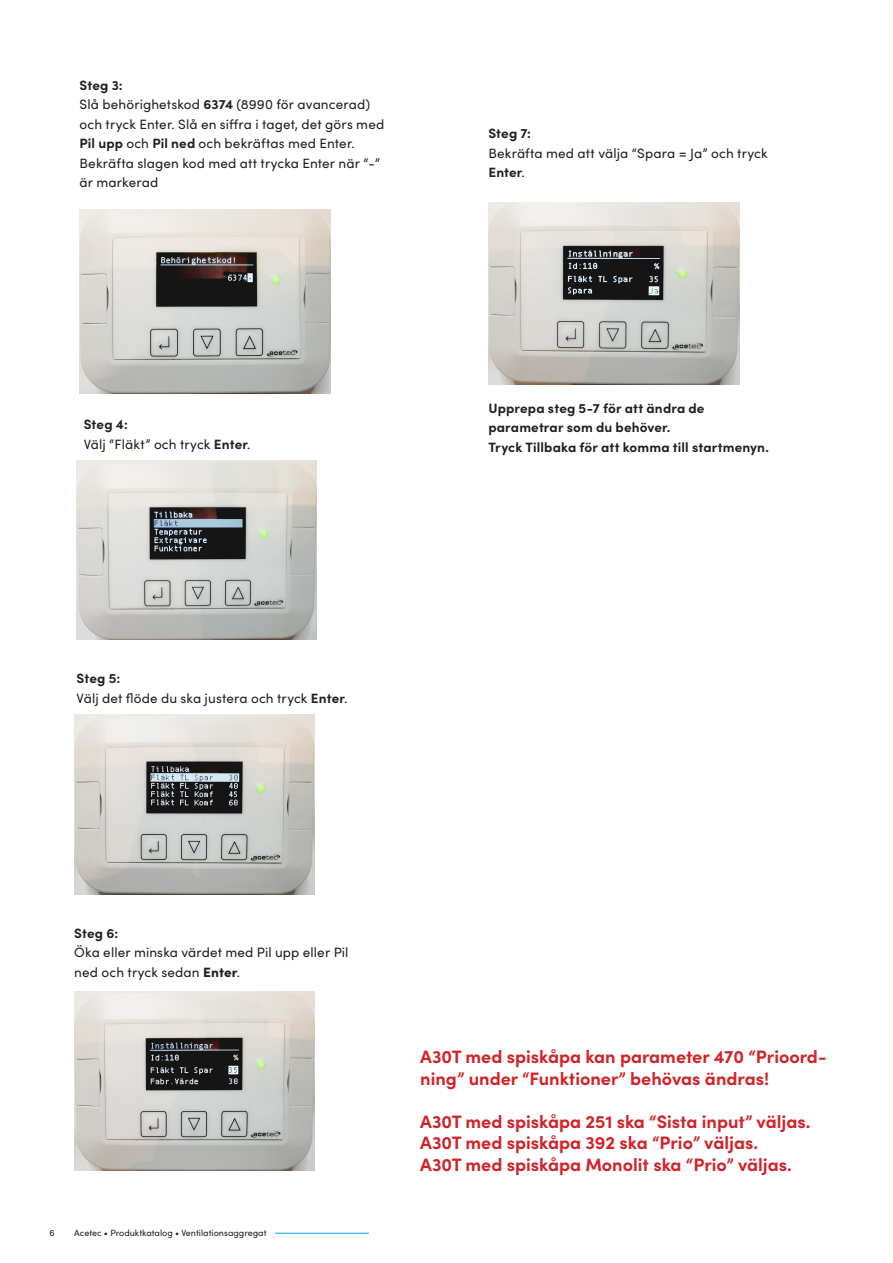
<style>
.page{position:relative;width:893px;height:1263px;background:#fff}
.page>*{position:absolute;margin:0;border:0;box-sizing:border-box;transform-origin:0 0}
.t1{font:700 18px/21.6px "Sofia Pro";color:#d1232a}
.bröd9_11{font:13.5px/19.5px "Sofia Pro";letter-spacing:.01em;color:#231f20}
.bröd9_11-2{font:700 13.5px "Sofia Pro";letter-spacing:.01em;color:#231f20}
.t2{font:9px "Sofia Pro";color:#231f20}
.s1{font-weight:700}
.s2{font-weight:900}
</style>
<div class="page">
<hr style="left:275px;top:1233px;width:94px;height:1px;background:#00a5e3">
<img style="left:80px;top:209px;width:251px;height:184px">
<img style="left:77px;top:460px;width:240px;height:179px">
<img style="left:74px;top:714px;width:241px;height:180px">
<img style="left:74px;top:992px;width:241px;height:178px">
<img style="left:488px;top:202px;width:251px;height:183px">
<p class="bröd9_11-2" style="left:80px;top:75px;width:45px">Steg 3:</p>
<p class="bröd9_11" style="left:80px;top:94px;width:306px">Slå behörighetskod <span class="s1">6374</span> (8990 för avancerad) och tryck Enter. Slå en siffra i taget, det görs med<br><span class="s1">Pil upp</span> och <span class="s1">Pil ned</span> och bekräftas med Enter.</p>
<p class="bröd9_11" style="left:80px;top:152px;width:302px">Bekräfta slagen kod med att trycka Enter när “-” är markerad</p>
<p class="bröd9_11-2" style="left:84px;top:414px;width:46px">Steg 4:</p>
<p class="bröd9_11" style="left:84px;top:434px;width:168px">Välj “Fläkt” och tryck <span class="s1">Enter</span>.</p>
<p class="bröd9_11-2" style="left:77px;top:668px;width:45px">Steg 5:</p>
<p class="bröd9_11" style="left:77px;top:687px;width:272px">Välj det flöde du ska justera och tryck <span class="s1">Enter</span>.</p>
<p class="bröd9_11-2" style="left:488px;top:123px;width:44px">Steg 7:</p>
<p class="bröd9_11" style="left:488px;top:142px;width:281px">Bekräfta med att välja “Spara = Ja” och tryck<br><span class="s1">Enter</span>.</p>
<p class="bröd9_11-2" style="left:488px;top:397px;width:218px">Upprepa steg 5-7 för att ändra de</p>
<p class="bröd9_11-2" style="left:488px;top:417px;width:184px">parametrar som du behöver.</p>
<p class="bröd9_11-2" style="left:488px;top:436px;width:282px">Tryck Tillbaka för att komma till startmenyn.</p>
<p class="bröd9_11-2" style="left:74px;top:922px;width:46px">Steg 6:</p>
<p class="bröd9_11" style="left:74px;top:942px;width:276px">Öka eller minska värdet med Pil upp eller Pil ned och tryck sedan <span class="s2">Enter</span>.</p>
<p class="t2" style="left:50px;top:1226px;width:7px">6</p>
<p class="t2" style="left:74px;top:1226px;width:194px">Acetec • Produktkatalog • Ventilationsaggregat</p>
<p class="t1" style="left:420px;top:1044px;width:408px">A30T med spiskåpa kan parameter 470 “Prioord&shy;ning” under “Funktioner” behövas ändras!</p>
<p class="t1" style="left:420px;top:1109px;width:392px">A30T med spiskåpa 251 ska “Sista input” väljas.</p>
<p class="t1" style="left:420px;top:1131px;width:339px">A30T med spiskåpa 392 ska “Prio” väljas.</p>
<p class="t1" style="left:420px;top:1152px;width:373px">A30T med spiskåpa Monolit ska “Prio” väljas.</p>
</div>
